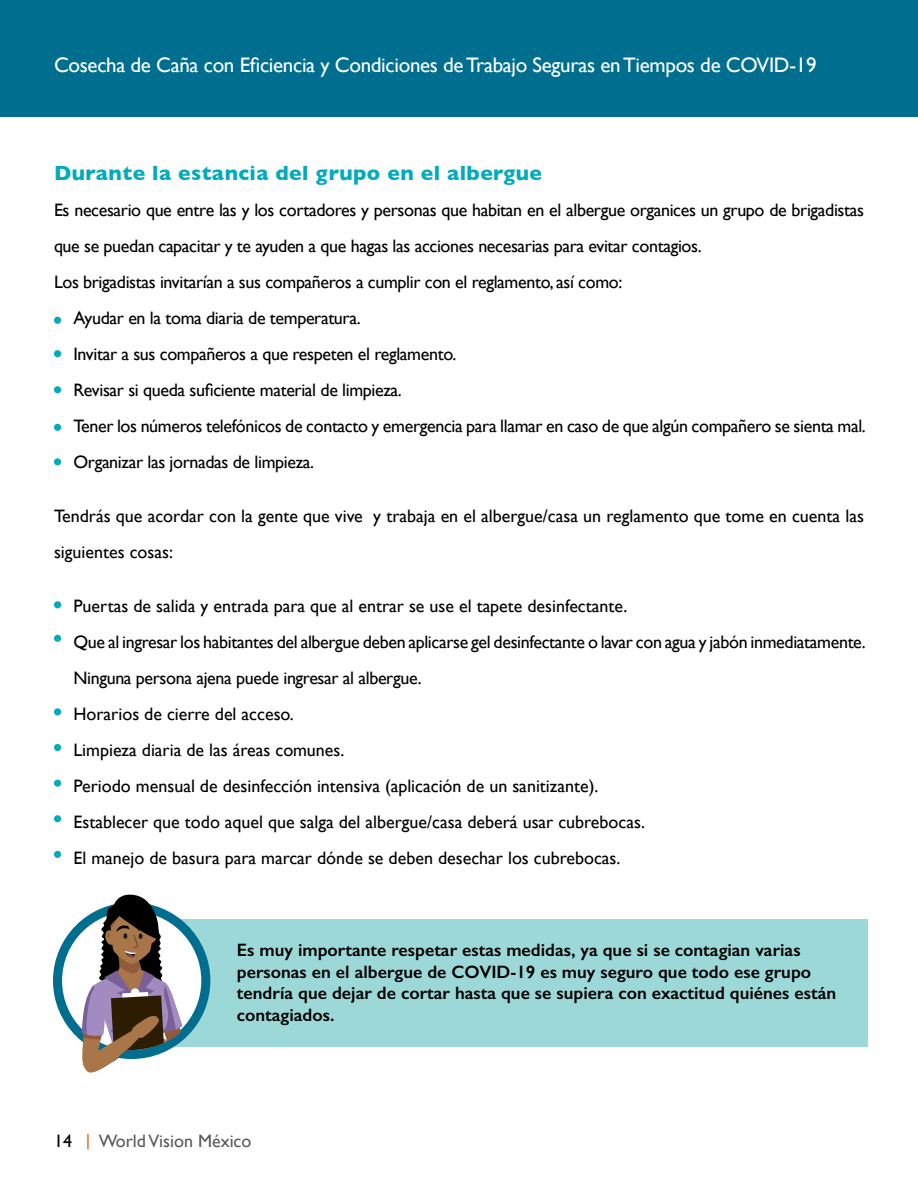
<style>
.page{position:relative;width:918px;height:1188px;background:#fff}
.page>*{position:absolute;margin:0;border:0;box-sizing:border-box;transform-origin:0 0}
.t1{font:21px "Gill Sans";letter-spacing:-.015em;color:#fff}
.t2{font:700 21px "Gill Sans";letter-spacing:.02em;color:#00abbc}
.t3{font:18px/36px "Gill Sans";color:#000}
.t4{font:18px/36px "Gill Sans";letter-spacing:-.02em;color:#000}
.t5{font:600 18px/21.6px "Gill Sans";color:#000}
.t6{font:18px "Gill Sans";color:#58595b}
</style>
<div class="page">
<div style="left:1px;top:0;width:917px;height:117px;background:#006f8f"></div>
<svg style="left:87px;top:1134px;width:2px;height:15px"></svg>
<div style="left:54px;top:317px;width:7px;height:7px;background:#00abbc;border-radius:50%"></div>
<div style="left:54px;top:601px;width:7px;height:7px;background:#00abbc;border-radius:50%"></div>
<div style="left:54px;top:350px;width:7px;height:7px;background:#00abbc;border-radius:50%"></div>
<div style="left:54px;top:635px;width:7px;height:7px;background:#00abbc;border-radius:50%"></div>
<div style="left:54px;top:386px;width:7px;height:7px;background:#00abbc;border-radius:50%"></div>
<div style="left:54px;top:744px;width:7px;height:7px;background:#00abbc;border-radius:50%"></div>
<div style="left:54px;top:815px;width:7px;height:7px;background:#00abbc;border-radius:50%"></div>
<div style="left:54px;top:780px;width:7px;height:7px;background:#00abbc;border-radius:50%"></div>
<div style="left:54px;top:851px;width:7px;height:7px;background:#00abbc;border-radius:50%"></div>
<div style="left:54px;top:424px;width:7px;height:7px;background:#00abbc;border-radius:50%"></div>
<div style="left:54px;top:708px;width:7px;height:7px;background:#00abbc;border-radius:50%"></div>
<div style="left:54px;top:458px;width:7px;height:7px;background:#00abbc;border-radius:50%"></div>
<div style="left:148px;top:920px;width:720px;height:127px;background:#9dd8d9"></div>
<div style="left:53px;top:902px;width:157px;height:157px;background:#006f8f;border-radius:50%"></div>
<div style="left:62px;top:911px;width:139px;height:139px;background:#fff;border-radius:50%"></div>
<svg style="left:78px;top:894px;width:112px;height:179px"></svg>
<p class="t1" style="left:54px;top:53px;width:764px">Cosecha de Caña con Eficiencia y Condiciones de Trabajo Seguras en Tiempos de COVID-19</p>
<p class="t2" style="left:54px;top:156px;width:489px">Durante la estancia del grupo en el albergue</p>
<p class="t4" style="left:54px;top:192px;width:812px">Es necesario que entre las y los cortadores y personas que habitan en el albergue organices un grupo de brigadistas que se puedan capacitar y te ayuden a que hagas las acciones necesarias para evitar contagios.<br>Los brigadistas invitarían a sus compañeros a cumplir con el reglamento, así como:</p>
<p class="t4" style="left:73px;top:300px;width:794px">Ayudar en la toma diaria de temperatura.<br>Invitar a sus compañeros a que respeten el reglamento.<br>Revisar si queda suficiente material de limpieza.<br>Tener los números telefónicos de contacto y emergencia para llamar en caso de que algún compañero se sienta mal.<br>Organizar las jornadas de limpieza.</p>
<p class="t3" style="left:54px;top:498px;width:811px">Tendrás que acordar con la gente que vive y trabaja en el albergue/casa un reglamento que tome en cuenta las siguientes cosas:</p>
<p class="t3" style="left:73px;top:588px;width:794px">Puertas de salida y entrada para que al entrar se use el tapete desinfectante.<br>Que al ingresar los habitantes del albergue deben aplicarse gel desinfectante o lavar con agua y jabón inmediatamente.<br>Ninguna persona ajena puede ingresar al albergue.<br>Horarios de cierre del acceso.<br>Limpieza diaria de las áreas comunes.<br>Periodo mensual de desinfección intensiva (aplicación de un sanitizante).<br>Establecer que todo aquel que salga del albergue/casa deberá usar cubrebocas.<br>El manejo de basura para marcar dónde se deben desechar los cubrebocas.</p>
<p class="t5" style="left:237px;top:939px;width:601px">Es muy importante respetar estas medidas, ya que si se contagian varias personas en el albergue de COVID-19 es muy seguro que todo ese grupo tendría que dejar de cortar hasta que se supiera con exactitud quiénes están contagiados.</p>
<p class="t4" style="left:54px;top:1123px;width:19px">14</p>
<p class="t6" style="left:99px;top:1131px;width:154px">World Vision México</p>
</div>
